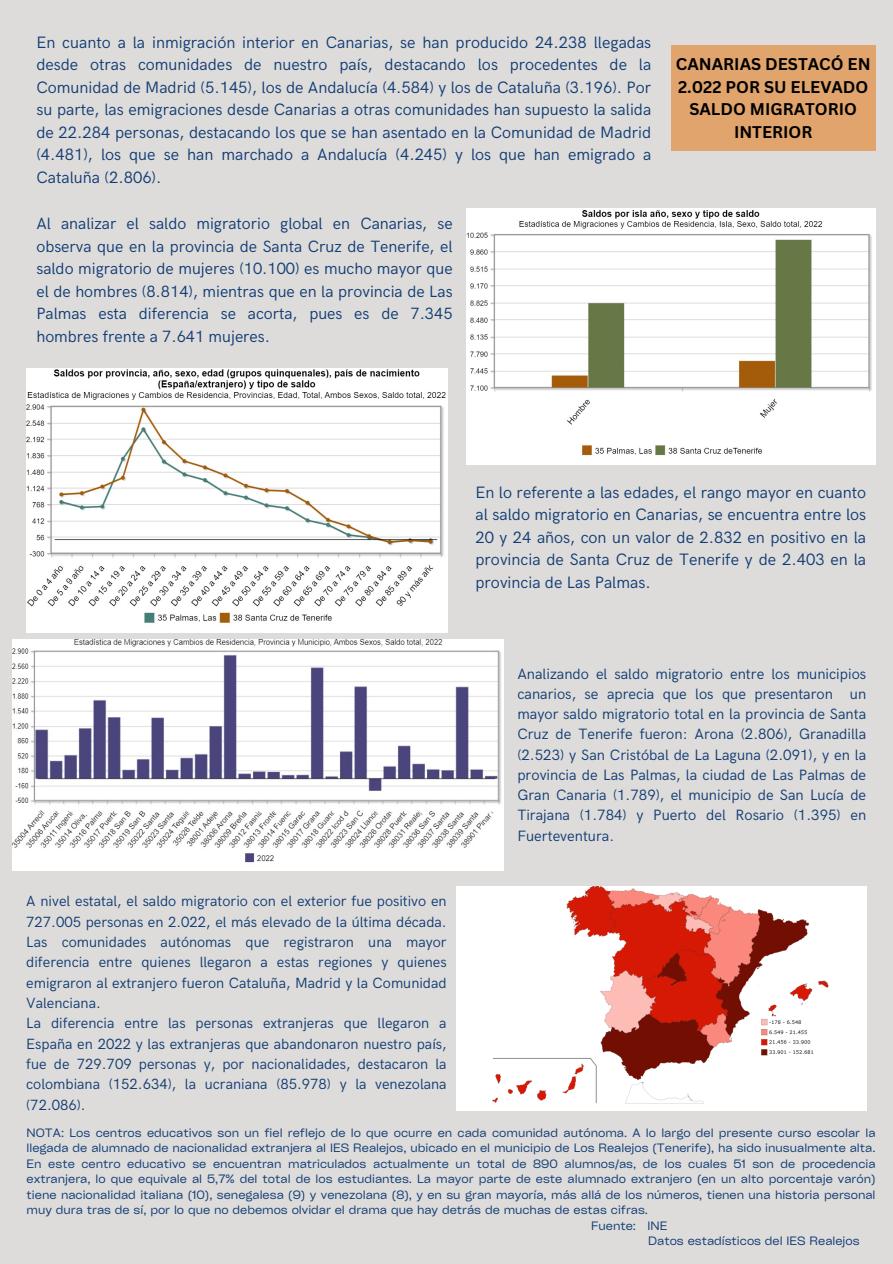
<style>
.page{position:relative;width:893px;height:1264px;background:#fff}
.page>*{position:absolute;margin:0;border:0;box-sizing:border-box;transform-origin:0 0}
.t1{font:16.5px/22.5px "HK Grotesk";color:#123c74;text-align:justify}
.t2{font:700 16.5px/22.5px "Canva Sans";color:#000;text-align:center}
.t3{font:16.35px/22.5px "HK Grotesk";color:#123c74;text-align:justify}
.t4{font:15px/20.2px "HK Grotesk";color:#123c74;text-align:justify}
.t5{font:14.85px/20.4px "HK Grotesk";color:#123c74}
.t6{font:11.55px/15.5px "Cy Grotesk Key";color:#123c74;text-align:justify}
</style>
<div class="page">
<div style="left:0;top:0;width:892px;height:1263px;background:#dddcda"></div>
<img style="left:466px;top:209px;width:409px;height:255px">
<img style="left:26px;top:368px;width:421px;height:264px">
<img style="left:457px;top:886px;width:409px;height:224px">
<div style="left:670px;top:46px;width:205px;height:105px;background:#e0a46c"></div>
<img style="left:13px;top:639px;width:490px;height:231px">
<p class="t1" style="left:36px;top:31px;width:616px">En cuanto a la inmigración interior en Canarias, se han producido 24.238 llegadas desde otras comunidades de nuestro país, destacando los procedentes de la Comunidad de Madrid (5.145), los de Andalucía (4.584) y los de Cataluña (3.196). Por su parte, las emigraciones desde Canarias a otras comunidades han supuesto la salida de 22.284 personas, destacando los que se han asentado en la Comunidad de Madrid (4.481), los que se han marchado a Andalucía (4.245) y los que han emigrado a Cataluña (2.806).</p>
<h2 class="t3" style="left:36px;top:213px;width:417px">Al analizar el saldo migratorio global en Canarias, se observa que en la provincia de Santa Cruz de Tenerife, el saldo migratorio de mujeres (10.100) es mucho mayor que el de hombres (8.814), mientras que en la provincia de Las Palmas esta diferencia se acorta, pues es de 7.345 hombres frente a 7.641 mujeres.</h2>
<p class="t2" style="left:675px;top:53px;width:196px">CANARIAS DESTACÓ EN<br>2.022 POR SU ELEVADO<br>SALDO MIGRATORIO<br>INTERIOR</p>
<p class="t1" style="left:475px;top:481px;width:392px">En lo referente a las edades, el rango mayor en cuanto al saldo migratorio en Canarias, se encuentra entre los 20 y 24 años, con un valor de 2.832 en positivo en la provincia de Santa Cruz de Tenerife y de 2.403 en la provincia de Las Palmas.</p>
<p class="t5" style="left:26px;top:891px;width:422px">A nivel estatal, el saldo migratorio con el exterior fue positivo en 727.005 personas en 2.022, el más elevado de la última década.<br>Las comunidades autónomas que registraron una mayor diferencia entre quienes llegaron a estas regiones y quienes emigraron al extranjero fueron Cataluña, Madrid y la Comunidad Valenciana.<br>La diferencia entre las personas extranjeras que llegaron a España en 2022 y las extranjeras que abandonaron nuestro país, fue de 729.709 personas y, por nacionalidades, destacaron la colombiana (152.634), la ucraniana (85.978) y la venezolana (72.086).</p>
<p class="t4" style="left:517px;top:664px;width:350px">Analizando el saldo migratorio entre los municipios canarios, se aprecia que los que presentaron un mayor saldo migratorio total en la provincia de Santa Cruz de Tenerife fueron: Arona (2.806), Granadilla (2.523) y San Cristóbal de La Laguna (2.091), y en la provincia de Las Palmas, la ciudad de Las Palmas de Gran Canaria (1.789), el municipio de San Lucía de Tirajana (1.784) y Puerto del Rosario (1.395) en Fuerteventura.</p>
<h2 class="t6" style="left:27px;top:1124px;width:850px">NOTA: Los centros educativos son un fiel reflejo de lo que ocurre en cada comunidad autónoma. A lo largo del presente curso escolar la llegada de alumnado de nacionalidad extranjera al IES Realejos, ubicado en el municipio de Los Realejos (Tenerife), ha sido inusualmente alta.<br>En este centro educativo se encuentran matriculados actualmente un total de 890 alumnos/as, de los cuales 51 son de procedencia extranjera, lo que equivale al 5,7% del total de los estudiantes. La mayor parte de este alumnado extranjero (en un alto porcentaje varón) tiene nacionalidad italiana (10), senegalesa (9) y venezolana (8), y en su gran mayoría, más allá de los números, tienen una historia personal muy dura tras de sí, por lo que no debemos olvidar el drama que hay detrás de muchas de estas cifras.</h2>
<p class="t6" style="left:591px;top:1217px;width:78px">Fuente: INE</p>
<h3 class="t6" style="left:648px;top:1232px;width:213px">Datos estadísticos del IES Realejos</h3>
</div>
